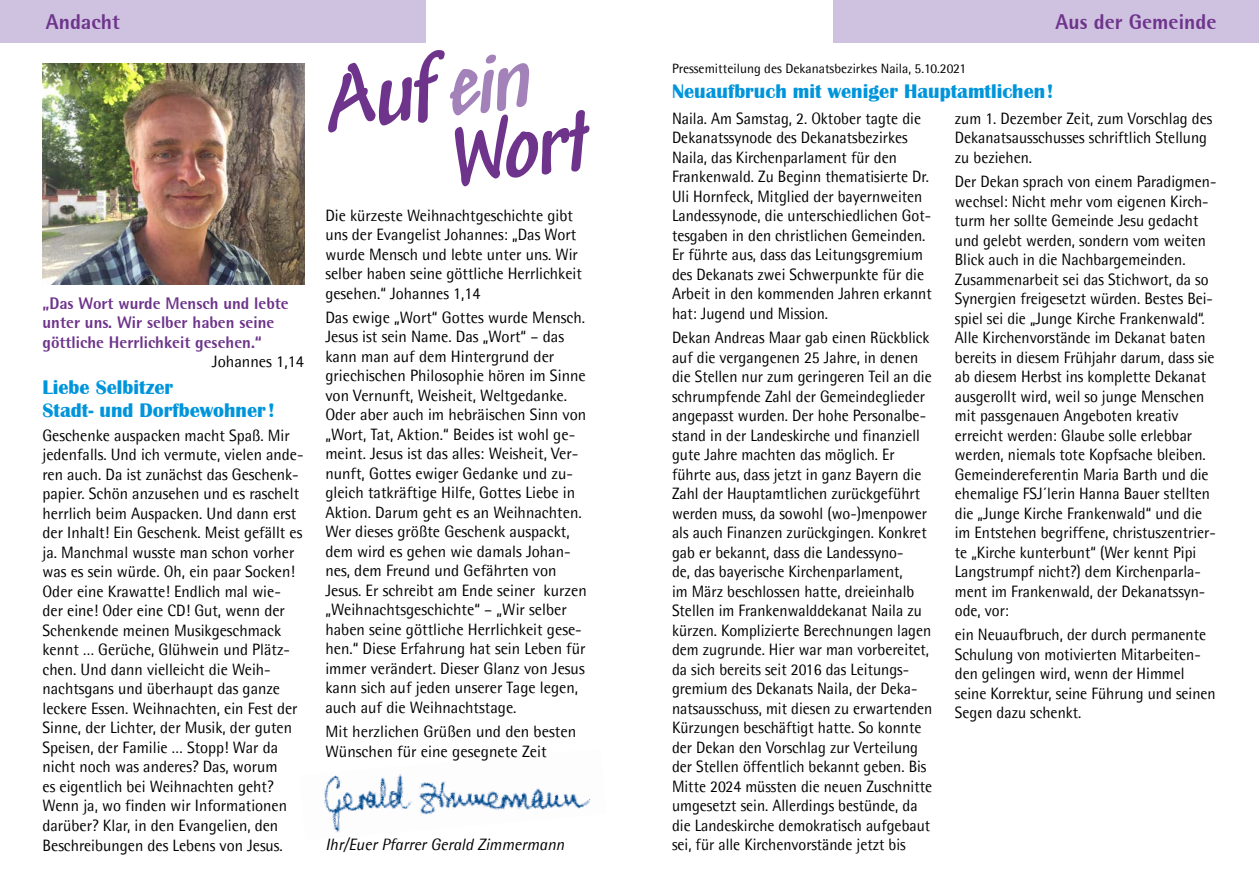
<style>
.page{position:relative;width:1259px;height:893px;background:#fff}
.page>*{position:absolute;margin:0;border:0;box-sizing:border-box;transform-origin:0 0}
.t1{font:italic 700 97.65px "Andy";color:#6e348b;scale:.86 1}
.t2{font:800 21px "Rotis Semi Sans";color:#6e348b}
.t3{font:700 20.25px/22.5px "Britannic";color:#0095db}
.t4{font:16.5px/19.5px "Rotis Semi Sans";color:#000;scale:.95 1}
.t5{font:16.5px/19.5px "Rotis Semi Sans";color:#000}
.t6{font:800 16.5px/19.5px "Rotis Semi Sans";color:#6e348b}
.t7{font:italic 16.5px "Rotis Semi Sans 55";color:#000}
.t8{font:13.5px "Rotis Semi Sans";color:#000}
.s1{color:#a382ba}
</style>
<div class="page">
<div style="left:0;top:0;width:425px;height:43px;background:#cfc1e0"></div>
<div style="left:833px;top:0;width:426px;height:43px;background:#cfc1e0"></div>
<img style="left:324px;top:774px;width:267px;height:59px">
<img style="left:43px;top:64px;width:261px;height:221px">
<p class="t2" style="left:46px;top:9px;width:75px">Andacht</p>
<p class="t2" style="left:1055px;top:9px;width:162px">Aus der Gemeinde</p>
<p class="t6" style="left:43px;top:293px;width:248px">„Das Wort wurde Mensch und lebte unter uns. Wir selber haben seine göttliche Herrlichkeit gesehen.“</p>
<p class="t5" style="left:212px;top:352px;width:94px">Johannes 1,14</p>
<p class="t3" style="left:43px;top:376px;width:234px">Liebe Selbitzer<br>Stadt- und Dorfbewohner!</p>
<p class="t5" style="left:43px;top:425px;width:262px">Geschenke auspacken macht Spaß. Mir jedenfalls. Und ich vermute, vielen ande&shy;ren auch. Da ist zunächst das Geschenk&shy;papier. Schön anzusehen und es raschelt herrlich beim Auspacken. Und dann erst der Inhalt! Ein Geschenk. Meist gefällt es ja. Manchmal wusste man schon vorher was es sein würde. Oh, ein paar Socken!<br>Oder eine Krawatte! Endlich mal wie&shy;der eine! Oder eine CD! Gut, wenn der Schenkende meinen Musikgeschmack kennt … Gerüche, Glühwein und Plätz&shy;chen. Und dann vielleicht die Weih&shy;nachtsgans und überhaupt das ganze leckere Essen. Weihnachten, ein Fest der Sinne, der Lichter, der Musik, der guten Speisen, der Familie … Stopp! War da nicht noch was anderes? Das, worum<br>es eigentlich bei Weihnachten geht?<br>Wenn ja, wo finden wir Informationen darüber? Klar, in den Evangelien, den Beschreibungen des Lebens von Jesus.</p>
<h1 class="t1" style="left:315px;top:48px;width:240px;rotate:-7deg">Auf <span class="s1">ein</span></h1>
<h1 class="t1" style="left:436px;top:102px;width:164px;rotate:-7deg">Wort</h1>
<p class="t5" style="left:325px;top:205px;width:258px">Die kürzeste Weihnachtgeschichte gibt uns der Evangelist Johannes: „Das Wort wurde Mensch und lebte unter uns. Wir selber haben seine göttliche Herrlichkeit gesehen.“ Johannes 1,14</p>
<p class="t5" style="left:325px;top:307px;width:263px">Das ewige „Wort“ Gottes wurde Mensch.<br>Jesus ist sein Name. Das „Wort“ – das kann man auf dem Hintergrund der griechischen Philosophie hören im Sinne von Vernunft, Weisheit, Weltgedanke.<br>Oder aber auch im hebräischen Sinn von „Wort, Tat, Aktion.“ Beides ist wohl ge&shy;meint. Jesus ist das alles: Weisheit, Ver&shy;nunft, Gottes ewiger Gedanke und zu&shy;gleich tatkräftige Hilfe, Gottes Liebe in Aktion. Darum geht es an Weihnachten.<br>Wer dieses größte Geschenk auspackt, dem wird es gehen wie damals Johan&shy;nes, dem Freund und Gefährten von Jesus. Er schreibt am Ende seiner kurzen „Weihnachtsgeschichte“ – „Wir selber haben seine göttliche Herrlichkeit gese&shy;hen.“ Diese Erfahrung hat sein Leben für immer verändert. Dieser Glanz von Jesus kann sich auf jeden unserer Tage legen, auch auf die Weihnachtstage.</p>
<p class="t5" style="left:325px;top:722px;width:252px">Mit herzlichen Grüßen und den besten<br>Wünschen für eine gesegnete Zeit</p>
<p class="t7" style="left:325px;top:835px;width:240px">Ihr/Euer Pfarrer Gerald Zimmermann</p>
<p class="t8" style="left:672px;top:61px;width:296px">Pressemitteilung des Dekanatsbezirkes Naila, 5.10.2021</p>
<p class="t4" style="left:672px;top:108px;width:275px">Naila. Am Samstag, 2. Oktober tagte die Dekanatssynode des Dekanatsbezirkes Naila, das Kirchenparlament für den Frankenwald. Zu Beginn thematisierte Dr.<br>Uli Hornfeck, Mitglied der bayernweiten Landessynode, die unterschiedlichen Got&shy;tesgaben in den christlichen Gemeinden.<br>Er führte aus, dass das Leitungsgremium des Dekanats zwei Schwerpunkte für die Arbeit in den kommenden Jahren erkannt hat: Jugend und Mission.</p>
<p class="t4" style="left:672px;top:328px;width:275px">Dekan Andreas Maar gab einen Rückblick auf die vergangenen 25 Jahre, in denen die Stellen nur zum geringeren Teil an die schrumpfende Zahl der Gemeindeglieder angepasst wurden. Der hohe Personalbe&shy;stand in der Landeskirche und finanziell gute Jahre machten das möglich. Er führte aus, dass jetzt in ganz Bayern die Zahl der Hauptamtlichen zurückgeführt werden muss, da sowohl (wo-)menpower als auch Finanzen zurückgingen. Konkret gab er bekannt, dass die Landessyno-<br>de, das bayerische Kirchenparlament,<br>im März beschlossen hatte, dreieinhalb Stellen im Frankenwalddekanat Naila zu kürzen. Komplizierte Berechnungen lagen dem zugrunde. Hier war man vorbereitet, da sich bereits seit 2016 das Leitungs&shy;gremium des Dekanats Naila, der Deka&shy;natsausschuss, mit diesen zu erwartenden Kürzungen beschäftigt hatte. So konnte der Dekan den Vorschlag zur Verteilung der Stellen öffentlich bekannt geben. Bis Mitte 2024 müssten die neuen Zuschnitte umgesetzt sein. Allerdings bestünde, da die Landeskirche demokratisch aufgebaut sei, für alle Kirchenvorstände jetzt bis</p>
<p class="t3" style="left:672px;top:81px;width:383px">Neuaufbruch mit weniger Hauptamtlichen!</p>
<p class="t4" style="left:955px;top:108px;width:272px">zum 1. Dezember Zeit, zum Vorschlag des<br>Dekanatsausschusses schriftlich Stellung zu beziehen.</p>
<p class="t4" style="left:955px;top:172px;width:277px">Der Dekan sprach von einem Paradigmen&shy;wechsel: Nicht mehr vom eigenen Kirch&shy;turm her sollte Gemeinde Jesu gedacht und gelebt werden, sondern vom weiten Blick auch in die Nachbargemeinden.<br>Zusammenarbeit sei das Stichwort, da so Synergien freigesetzt würden. Bestes Bei&shy;spiel sei die „Junge Kirche Frankenwald“.<br>Alle Kirchenvorstände im Dekanat baten bereits in diesem Frühjahr darum, dass sie ab diesem Herbst ins komplette Dekanat ausgerollt wird, weil so junge Menschen mit passgenauen Angeboten kreativ erreicht werden: Glaube solle erlebbar werden, niemals tote Kopfsache bleiben.<br>Gemeindereferentin Maria Barth und die ehemalige FSJ´lerin Hanna Bauer stellten die „Junge Kirche Frankenwald“ und die im Entstehen begriffene, christuszentrier&shy;te „Kirche kunterbunt“ (Wer kennt Pipi Langstrumpf nicht?) dem Kirchenparla&shy;ment im Frankenwald, der Dekanatssyn&shy;ode, vor:</p>
<p class="t4" style="left:955px;top:625px;width:276px">ein Neuaufbruch, der durch permanente Schulung von motivierten Mitarbeiten&shy;den gelingen wird, wenn der Himmel seine Korrektur, seine Führung und seinen Segen dazu schenkt.</p>
</div>
